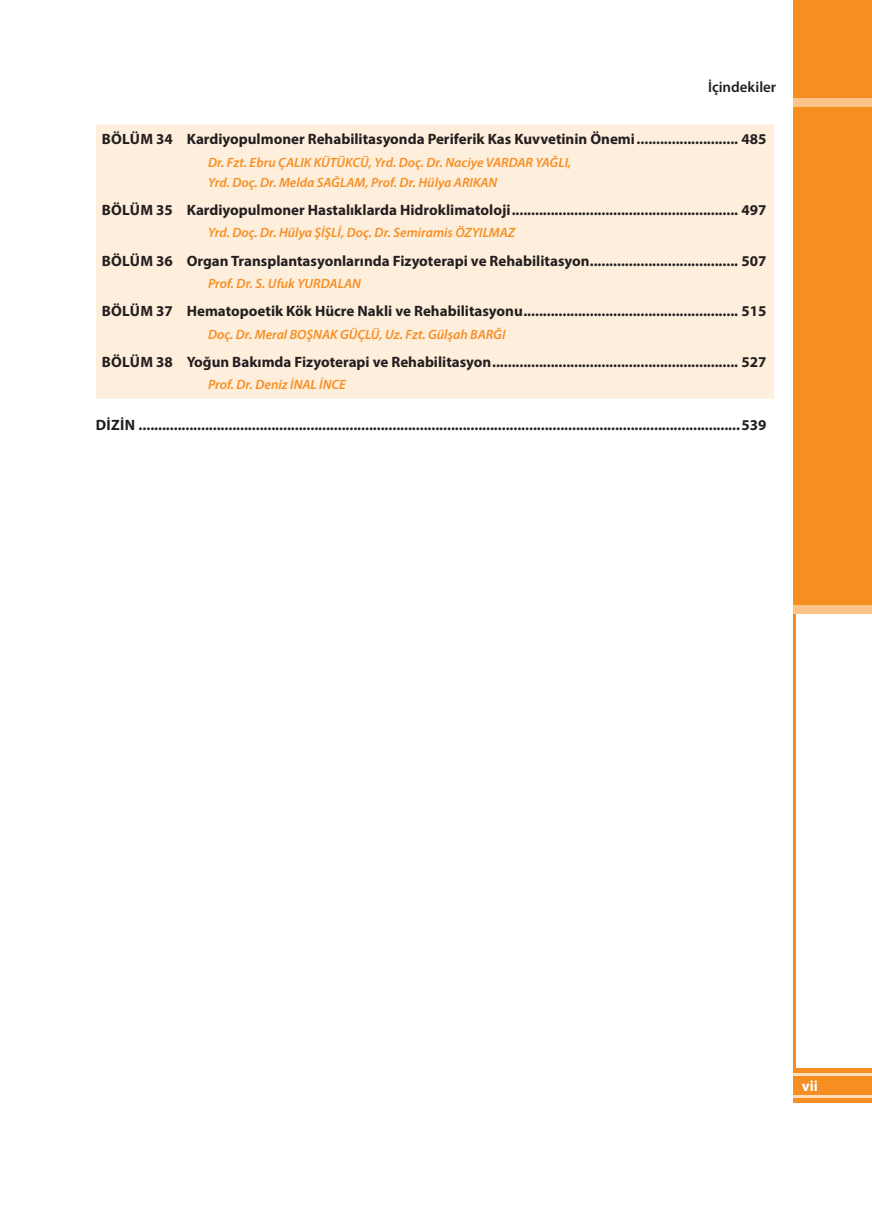
<style>
.page{position:relative;width:872px;height:1212px;background:#fff}
.page>*{position:absolute;margin:0;border:0;box-sizing:border-box;transform-origin:0 0}
.içindekiler_bölüm_no{font:700 15px "Myriad Pro";color:#231f20}
.pelikan_s{font:600 15px "Myriad Pro";color:#231f20}
.t1{font:700 15px "Myriad Pro";color:#fff}
.bölüm_yazarları{font:italic 600 13.5px/20.2px "Myriad Pro";color:#f68e22}
</style>
<div class="page">
<hr style="left:793px;top:613px;width:2px;height:455px;background:#f68e22">
<div style="left:793px;top:0;width:79px;height:609px;background:#f68e22"></div>
<div style="left:793px;top:98px;width:79px;height:9px;background:#fcc488"></div>
<div style="left:793px;top:605px;width:79px;height:8px;background:#fcc488"></div>
<div style="left:793px;top:1068px;width:79px;height:34px;background:#f68e22"></div>
<hr style="left:793px;top:1073px;width:79px;height:3px;background:#fddfbe">
<hr style="left:793px;top:1095px;width:79px;height:3px;background:#fddfbe">
<div style="left:96px;top:124px;width:678px;height:275px;background:#feeedc"></div>
<p class="pelikan_s" style="left:708px;top:77px;width:70px">İçindekiler</p>
<p class="içindekiler_bölüm_no" style="left:102px;top:129px;width:666px">BÖLÜM 34 Kardiyopulmoner Rehabilitasyonda Periferik Kas Kuvvetinin Önemi.......................... 485</p>
<p class="bölüm_yazarları" style="left:208px;top:152px;width:365px">Dr. Fzt. Ebru ÇALIK KÜTÜKCÜ, Yrd. Doç. Dr. Naciye VARDAR YAĞLI,<br>Yrd. Doç. Dr. Melda SAĞLAM, Prof. Dr. Hülya ARIKAN</p>
<p class="içindekiler_bölüm_no" style="left:102px;top:200px;width:666px">BÖLÜM 35 Kardiyopulmoner Hastalıklarda Hidroklimatoloji.......................................................... 497</p>
<p class="bölüm_yazarları" style="left:208px;top:222px;width:309px">Yrd. Doç. Dr. Hülya ŞİŞLİ, Doç. Dr. Semiramis ÖZYILMAZ</p>
<p class="içindekiler_bölüm_no" style="left:102px;top:251px;width:666px">BÖLÜM 36 Organ Transplantasyonlarında Fizyoterapi ve Rehabilitasyon...................................... 507</p>
<p class="bölüm_yazarları" style="left:208px;top:273px;width:154px">Prof. Dr. S. Ufuk YURDALAN</p>
<p class="içindekiler_bölüm_no" style="left:102px;top:302px;width:666px">BÖLÜM 37 Hematopoetik Kök Hücre Nakli ve Rehabilitasyonu....................................................... 515</p>
<p class="bölüm_yazarları" style="left:208px;top:324px;width:299px">Doç. Dr. Meral BOŞNAK GÜÇLÜ, Uz. Fzt. Gülşah BARĞI</p>
<p class="içindekiler_bölüm_no" style="left:102px;top:352px;width:666px">BÖLÜM 38 Yoğun Bakımda Fizyoterapi ve Rehabilitasyon............................................................... 527</p>
<p class="bölüm_yazarları" style="left:208px;top:374px;width:139px">Prof. Dr. Deniz İNAL İNCE</p>
<p class="içindekiler_bölüm_no" style="left:96px;top:415px;width:672px">DİZİN ..........................................................................................................................................................539</p>
<p class="t1" style="left:801px;top:1076px;width:18px">vii</p>
</div>
